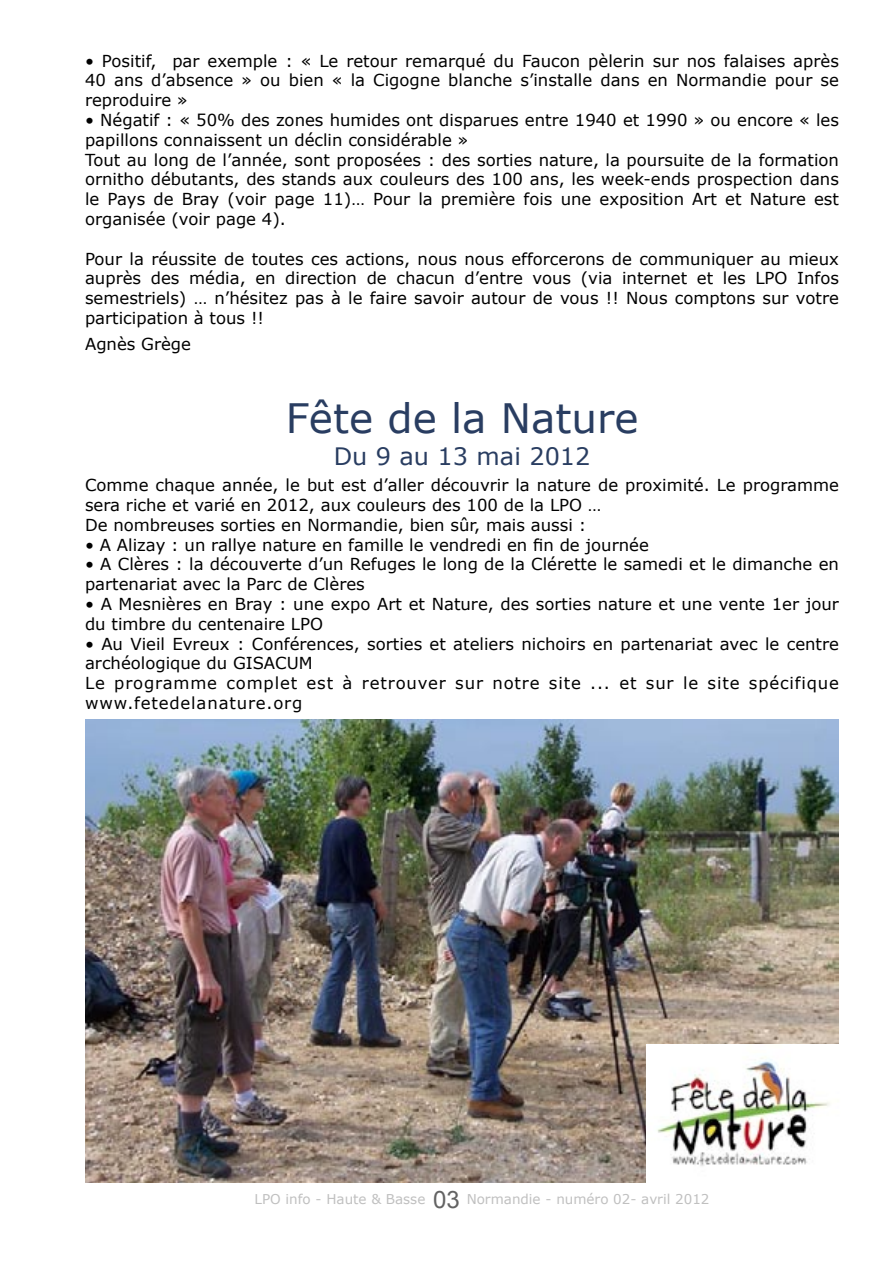
<style>
.page{position:relative;width:893px;height:1263px;background:#fff}
.page>*{position:absolute;margin:0;border:0;box-sizing:border-box;transform-origin:0 0}
.t1{font:40.5px "Verdana";color:#293d61}
.t2{font:24px "Verdana";color:#293d61}
.t3{font:16.5px/19.8px "Verdana";color:#000}
.t4{font:13.5px "Verdana";color:#c0c0c0}
.s1{font-family:"Arial";font-size:24px;color:#636363}
</style>
<div class="page">
<img style="left:85px;top:720px;width:754px;height:462px">
<img style="left:646px;top:1045px;width:193px;height:137px">
<p class="t3" style="left:85px;top:50px;width:755px;text-align:justify">• Positif, par exemple : « Le retour remarqué du Faucon pèlerin sur nos falaises après 40 ans d’absence » ou bien « la Cigogne blanche s’installe dans en Normandie pour se reproduire »</p>
<p class="t3" style="left:85px;top:110px;width:755px">• Négatif : « 50% des zones humides ont disparues entre 1940 et 1990 » ou encore « les papillons connaissent un déclin considérable »<br>Tout au long de l’année, sont proposées : des sorties nature, la poursuite de la formation ornitho débutants, des stands aux couleurs des 100 ans, les week-ends prospection dans le Pays de Bray (voir page 11)… Pour la première fois une exposition Art et Nature est organisée (voir page 4).</p>
<p class="t3" style="left:85px;top:248px;width:755px;text-align:justify">Pour la réussite de toutes ces actions, nous nous efforcerons de communiquer au mieux auprès des média, en direction de chacun d’entre vous (via internet et les LPO Infos semestriels) … n’hésitez pas à le faire savoir autour de vous !! Nous comptons sur votre participation à tous !!</p>
<p class="t3" style="left:85px;top:333px;width:108px">Agnès Grège</p>
<h1 class="t1" style="left:286px;top:392px;width:354px">Fête de la Nature</h1>
<h2 class="t2" style="left:334px;top:440px;width:258px">Du 9 au 13 mai 2012</h2>
<p class="t3" style="left:85px;top:475px;width:755px">Comme chaque année, le but est d’aller découvrir la nature de proximité. Le programme sera riche et varié en 2012, aux couleurs des 100 de la LPO …<br>De nombreuses sorties en Normandie, bien sûr, mais aussi :</p>
<p class="t3" style="left:85px;top:534px;width:565px">• A Alizay : un rallye nature en famille le vendredi en fin de journée</p>
<p class="t3" style="left:85px;top:554px;width:755px">• A Clères : la découverte d’un Refuges le long de la Clérette le samedi et le dimanche en partenariat avec la Parc de Clères</p>
<p class="t3" style="left:85px;top:594px;width:755px">• A Mesnières en Bray : une expo Art et Nature, des sorties nature et une vente 1er jour du timbre du centenaire LPO</p>
<p class="t3" style="left:85px;top:633px;width:755px">• Au Vieil Evreux : Conférences, sorties et ateliers nichoirs en partenariat avec le centre archéologique du GISACUM<br>Le programme complet est à retrouver sur notre site ... et sur le site spécifique www.fetedelanature.org</p>
<p class="t4" style="left:255px;top:1191px;width:456px">LPO info - Haute &amp; Basse <span class="s1">03</span> Normandie - numéro 02- avril 2012</p>
</div>
